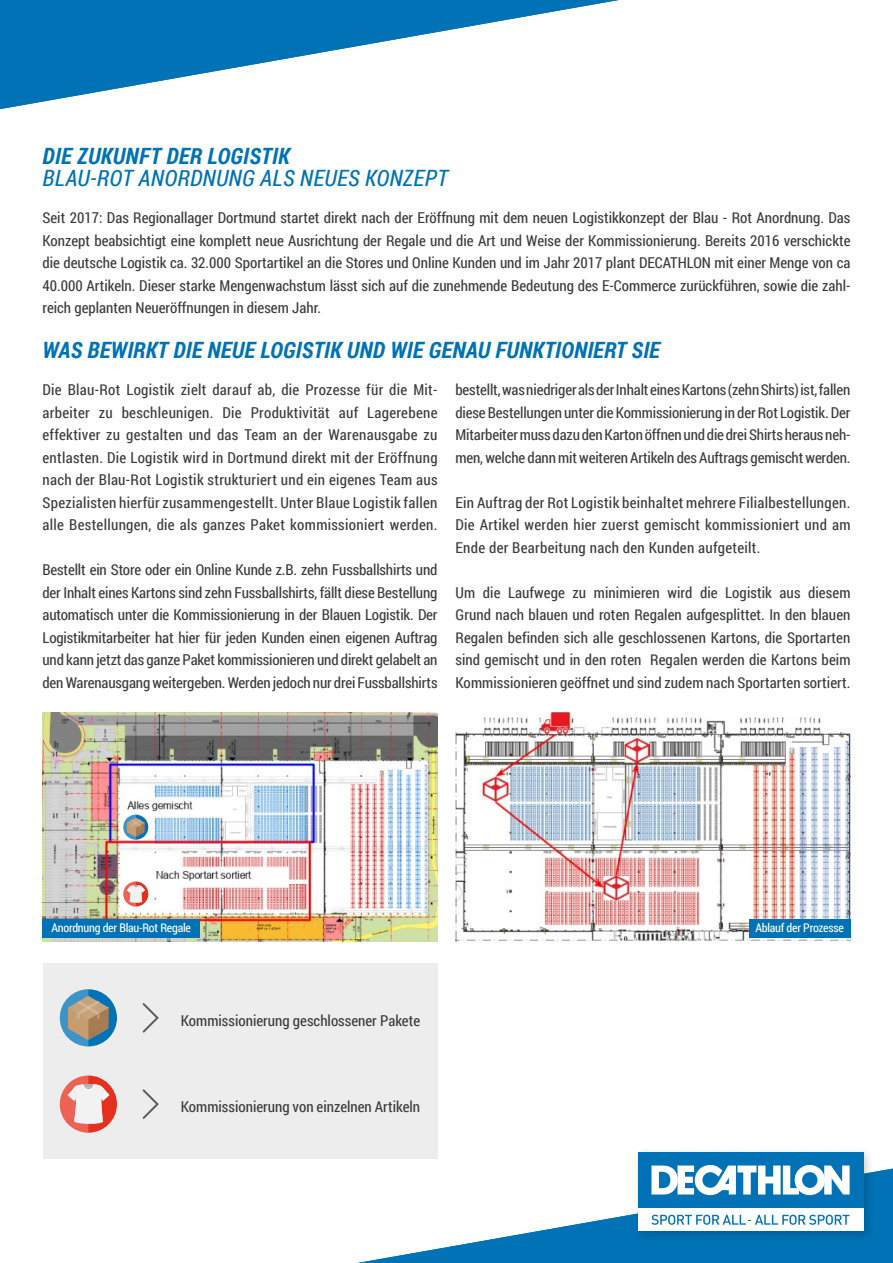
<style>
.page{position:relative;width:893px;height:1263px;background:#fff}
.page>*{position:absolute;margin:0;border:0;box-sizing:border-box;transform-origin:0 0}
.t1{font:italic 700 22.5px "Roboto Condensed";letter-spacing:.01em;color:#0072b5}
.t2{font:italic 22.5px "Roboto Condensed";letter-spacing:.015em;color:#0072b5}
.t3{font:15px/22.5px "Roboto Condensed";color:#3a3b3b;text-align:justify}
.t4{font:12px "Roboto Condensed";letter-spacing:-.02em;color:#fff}
</style>
<div class="page">
<div style="left:43px;top:963px;width:394px;height:196px;background:#ededed"></div>
<img style="left:455px;top:712px;width:395px;height:230px">
<svg style="left:0;top:0;width:619px;height:109px"></svg>
<img style="left:43px;top:712px;width:394px;height:230px">
<svg style="left:357px;top:1168px;width:536px;height:95px"></svg>
<div style="left:632px;top:1146px;width:243px;height:96px;background:#000;opacity:.2"></div>
<div style="left:638px;top:1152px;width:225px;height:56px;background:#0072b5"></div>
<svg style="left:651px;top:1165px;width:199px;height:31px"></svg>
<div style="left:638px;top:1208px;width:225px;height:23px;background:#fff"></div>
<svg style="left:652px;top:1215px;width:197px;height:10px"></svg>
<div style="left:749px;top:919px;width:101px;height:18px;background:#0072b5"></div>
<div style="left:43px;top:919px;width:157px;height:18px;background:#0072b5"></div>
<div style="left:123px;top:881px;width:25px;height:25px;background:#e6301f;border-radius:50%"></div>
<svg style="left:123px;top:881px;width:22px;height:25px"></svg>
<div style="left:123px;top:815px;width:25px;height:25px;background:#0072b5;border-radius:50%"></div>
<svg style="left:123px;top:815px;width:22px;height:25px"></svg>
<div style="left:60px;top:1075px;width:57px;height:58px;background:#e6301f;border-radius:50%"></div>
<svg style="left:60px;top:1075px;width:50px;height:58px"></svg>
<div style="left:60px;top:989px;width:57px;height:57px;background:#0072b5;border-radius:50%"></div>
<svg style="left:60px;top:989px;width:49px;height:57px"></svg>
<svg style="left:142px;top:1003px;width:17px;height:30px"></svg>
<svg style="left:142px;top:1089px;width:17px;height:30px"></svg>
<h1 class="t1" style="left:43px;top:140px;width:249px">DIE ZUKUNFT DER LOGISTIK</h1>
<h1 class="t2" style="left:43px;top:163px;width:407px">BLAU-ROT ANORDNUNG ALS NEUES KONZEPT</h1>
<p class="t3" style="left:43px;top:206px;width:809px">Seit 2017: Das Regionallager Dortmund startet direkt nach der Eröffnung mit dem neuen Logistikkonzept der Blau - Rot Anordnung. Das Konzept beabsichtigt eine komplett neue Ausrichtung der Regale und die Art und Weise der Kommissionierung. Bereits 2016 verschickte die deutsche Logistik ca. 32.000 Sportartikel an die Stores und Online Kunden und im Jahr 2017 plant DECATHLON mit einer Menge von ca 40.000 Artikeln. Dieser starke Mengenwachstum lässt sich auf die zunehmende Bedeutung des E-Commerce zurückführen, sowie die zahl&shy;reich geplanten Neueröffnungen in diesem Jahr.</p>
<h1 class="t1" style="left:43px;top:335px;width:619px">WAS BEWIRKT DIE NEUE LOGISTIK UND WIE GENAU FUNKTIONIERT SIE</h1>
<p class="t3" style="left:43px;top:378px;width:397px">Die Blau-Rot Logistik zielt darauf ab, die Prozesse für die Mit&shy;arbeiter zu beschleunigen. Die Produktivität auf Lagerebene effektiver zu gestalten und das Team an der Warenausgabe zu entlasten. Die Logistik wird in Dortmund direkt mit der Eröffnung nach der Blau-Rot Logistik strukturiert und ein eigenes Team aus Spezialisten hierfür zusammengestellt. Unter Blaue Logistik fallen alle Bestellungen, die als ganzes Paket kommissioniert werden.</p>
<p class="t3" style="left:43px;top:558px;width:397px">Bestellt ein Store oder ein Online Kunde z.B. zehn Fussballshirts und der Inhalt eines Kartons sind zehn Fussballshirts, fällt diese Bestellung automatisch unter die Kommissionierung in der Blauen Logistik. Der Logistikmitarbeiter hat hier für jeden Kunden einen eigenen Auftrag und kann jetzt das ganze Paket kommissionieren und direkt gelabelt an den Warenausgang weitergeben. Werden jedoch nur drei Fussballshirts</p>
<p class="t3" style="left:455px;top:378px;width:397px">bestellt, was niedriger als der Inhalt eines Kartons (zehn Shirts) ist, fallen diese Bestellungen unter die Kommissionierung in der Rot Logistik. Der Mitarbeiter muss dazu den Karton öffnen und die drei Shirts heraus neh&shy;men, welche dann mit weiteren Artikeln des Auftrags gemischt werden.</p>
<p class="t3" style="left:455px;top:491px;width:397px">Ein Auftrag der Rot Logistik beinhaltet mehrere Filialbestellungen.<br>Die Artikel werden hier zuerst gemischt kommissioniert und am Ende der Bearbeitung nach den Kunden aufgeteilt.</p>
<p class="t3" style="left:455px;top:581px;width:397px">Um die Laufwege zu minimieren wird die Logistik aus diesem Grund nach blauen und roten Regalen aufgesplittet. In den blauen Regalen befinden sich alle geschlossenen Kartons, die Sportarten sind gemischt und in den roten Regalen werden die Kartons beim Kommissionieren geöffnet und sind zudem nach Sportarten sortiert.</p>
<p class="t4" style="left:51px;top:919px;width:141px">Anordnung der Blau-Rot Regale</p>
<p class="t4" style="left:755px;top:919px;width:90px">Ablauf der Prozesse</p>
<p class="t3" style="left:181px;top:1008px;width:241px">Kommissionierung geschlossener Pakete</p>
<p class="t3" style="left:181px;top:1095px;width:241px">Kommissionierung von einzelnen Artikeln</p>
</div>
